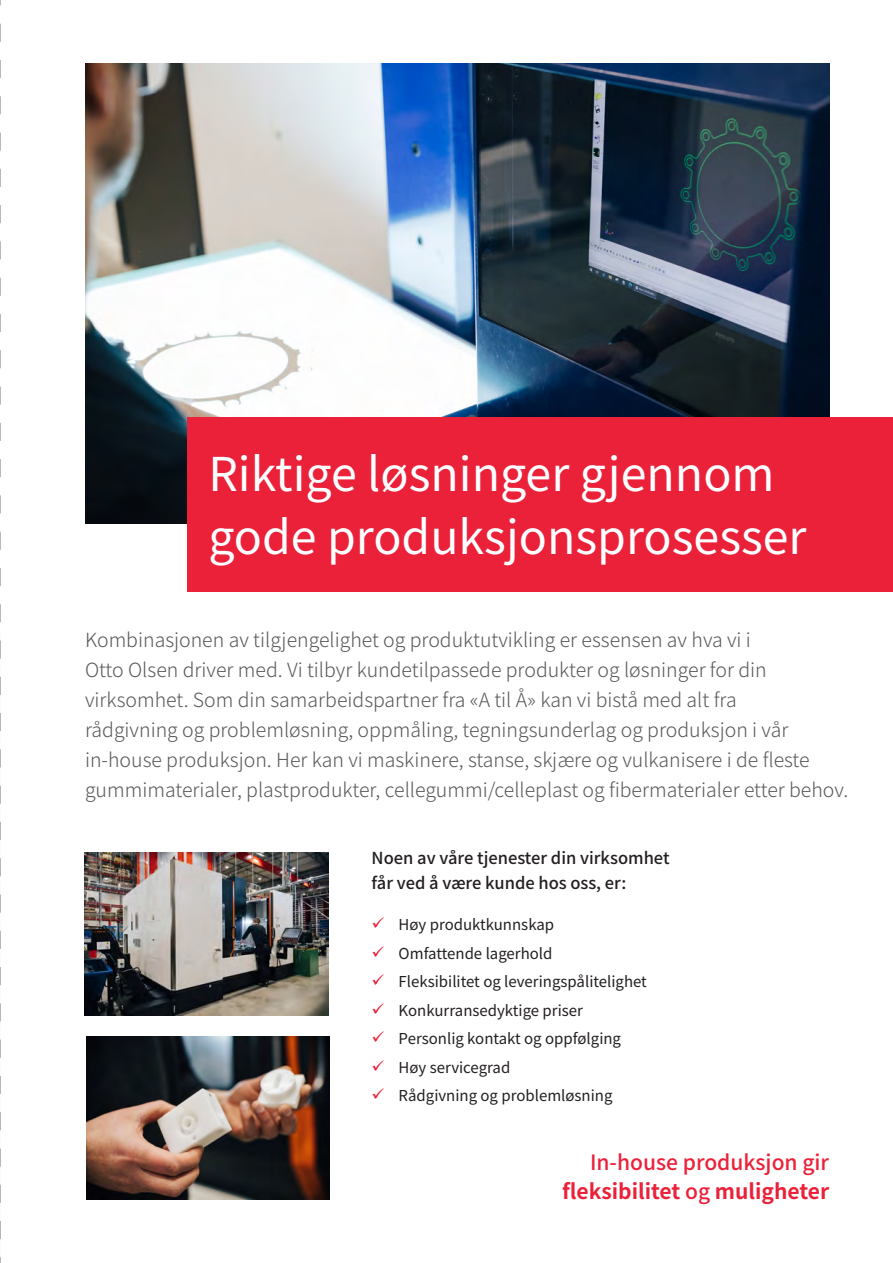
<style>
.page{position:relative;width:893px;height:1263px;background:#fff}
.page>*{position:absolute;margin:0;border:0;box-sizing:border-box;transform-origin:0 0}
.t1{font:46.5px/63px "Noto Sans JP";color:#fff}
.t2{font:500 21px/28.5px "Noto Sans JP";color:#eb213a;text-align:right}
.t3{font:300 19.5px/30px "Noto Sans JP";color:#57585a}
.t4{font:500 16.5px/25.5px "Noto Sans JP";color:#231f20}
.t5{font:15px "Noto Sans JP";color:#231f20}
.s1{font-weight:700}
</style>
<div class="page">
<img style="left:85px;top:64px;width:744px;height:459px">
<img style="left:85px;top:853px;width:244px;height:162px">
<img style="left:86px;top:1037px;width:244px;height:162px">
<div style="left:187px;top:417px;width:706px;height:175px;background:#eb213a"></div>
<svg style="left:0;top:0;width:1px;height:1263px"></svg>
<p class="t1" style="left:208px;top:444px;width:600px">Riktige løsninger gjennom gode produksjonsprosesser</p>
<p class="t3" style="left:85px;top:625px;width:765px">Kombinasjonen av tilgjengelighet og produktutvikling er essensen av hva vi i<br>Otto Olsen driver med. Vi tilbyr kundetilpassede produkter og løsninger for din virksomhet. Som din samarbeidspartner fra «A til Å» kan vi bistå med alt fra<br>rådgivning og problemløsning, oppmåling, tegningsunderlag og produksjon i vår in-house produksjon. Her kan vi maskinere, stanse, skjære og vulkanisere i de fleste gummimaterialer, plastprodukter, cellegummi/celleplast og fibermaterialer etter behov.</p>
<p class="t4" style="left:372px;top:845px;width:299px">Noen av våre tjenester din virksomhet får ved å være kunde hos oss, er:</p>
<p class="t5" style="left:399px;top:916px;width:157px">Høy produktkunnskap</p>
<p class="t5" style="left:399px;top:945px;width:155px">Omfattende lagerhold</p>
<p class="t5" style="left:399px;top:973px;width:250px">Fleksibilitet og leveringspålitelighet</p>
<p class="t5" style="left:399px;top:1002px;width:186px">Konkurransedyktige priser</p>
<p class="t5" style="left:399px;top:1030px;width:224px">Personlig kontakt og oppfølging</p>
<p class="t5" style="left:399px;top:1059px;width:113px">Høy servicegrad</p>
<p class="t5" style="left:399px;top:1087px;width:215px">Rådgivning og problemløsning</p>
<p class="t2" style="left:562px;top:1149px;width:269px">In-house produksjon gir <span class="s1">fleksibilitet</span> og <span class="s1">muligheter</span></p>
</div>
